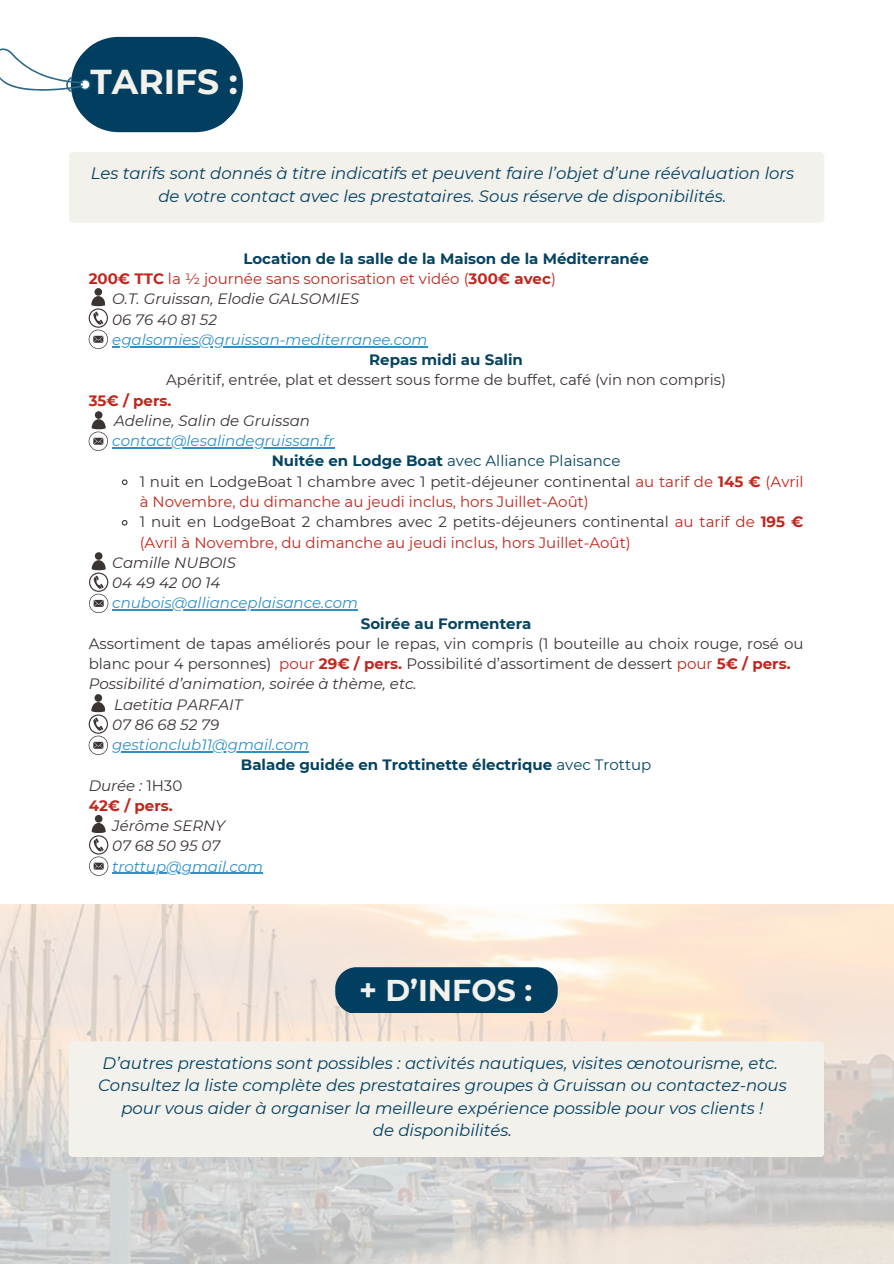
<style>
.page{position:relative;width:894px;height:1264px;background:#fff}
.page>*{position:absolute;margin:0;border:0;box-sizing:border-box;transform-origin:0 0}
.t1{font:700 34.5px "Montserrat";color:#f2f1eb}
.t2{font:700 30px "Montserrat";color:#f2f1eb}
.t3{font:italic 16.5px/22.5px "Montserrat";color:#023e60;text-align:center}
.t4{font:15px/20.2px "Montserrat";color:#3c3333;text-align:center}
.t5{font:15px/20.2px "Montserrat";color:#c1261c}
.t6{font:italic 15px/20.2px "Montserrat";color:#3090c6}
.t7{font:italic 15px "Montserrat";color:#3c3333}
.t8{font:700 15px/20.2px "Montserrat";color:#054360}
.t9{font:700 15px "Montserrat";color:#c1261c}
.s1{font-weight:700}
.s2{font-weight:700;font-style:normal;color:#054360}
.s3{font-style:normal;color:#054360}
.s4{color:#c1261c}
.s5{font-weight:700;color:#c1261c}
.s6{color:#3c3333}
.s7{font-weight:700;color:#054360}
.s8{font-style:italic}
.s9{font-weight:400;font-style:italic;color:#3090c6}
.s10{font-weight:400}
.s11{font-style:normal}
</style>
<div class="page">
<img style="left:0;top:904px;width:893px;height:359px">
<div style="left:335px;top:967px;width:222px;height:45px;background:#023e60"></div>
<div style="left:69px;top:152px;width:755px;height:71px;background:#f2f1eb;border-radius:4px"></div>
<div style="left:69px;top:1041px;width:755px;height:116px;background:#f2f1eb;border-radius:4px"></div>
<hr style="left:112px;top:346px;width:315px;height:1px;background:#3090c6">
<hr style="left:112px;top:447px;width:222px;height:1px;background:#3090c6">
<svg style="left:121px;top:479px;width:7px;height:6px"></svg>
<svg style="left:121px;top:520px;width:7px;height:6px"></svg>
<hr style="left:112px;top:609px;width:246px;height:1px;background:#3090c6">
<hr style="left:112px;top:751px;width:197px;height:1px;background:#3090c6">
<hr style="left:112px;top:872px;width:151px;height:2px;background:#3090c6">
<svg style="left:89px;top:815px;width:19px;height:60px"></svg>
<svg style="left:89px;top:694px;width:19px;height:60px"></svg>
<svg style="left:89px;top:552px;width:19px;height:61px"></svg>
<svg style="left:89px;top:411px;width:19px;height:39px"></svg>
<svg style="left:89px;top:288px;width:19px;height:61px"></svg>
<svg style="left:0;top:36px;width:243px;height:97px"></svg>
<p class="t1" style="left:91px;top:61px;width:149px">TARIFS :</p>
<h1 class="t3" style="left:91px;top:162px;width:704px">Les tarifs sont donnés à titre indicatifs et peuvent faire l’objet d’une réévaluation lors de votre contact avec les prestataires. Sous réserve de disponibilités.</h1>
<p class="t8" style="left:243px;top:248px;width:407px">Location de la salle de la Maison de la Méditerranée</p>
<p class="t5" style="left:89px;top:269px;width:468px"><span class="s1">200€ TTC</span> la ½ journée sans sonorisation et vidéo (<span class="s1">300€ avec</span>)</p>
<p class="t7" style="left:112px;top:290px;width:249px">O.T. Gruissan, Elodie GALSOMIES</p>
<p class="t7" style="left:112px;top:310px;width:106px">06 76 40 81 52</p>
<p class="t6" style="left:369px;top:329px;width:155px;text-indent:-257px">egalsomies@gruissan-mediterranee.com<br><span class="s2">Repas midi au Salin</span></p>
<p class="t4" style="left:166px;top:370px;width:561px">Apéritif, entrée, plat et dessert sous forme de buffet, café (vin non compris)</p>
<p class="t9" style="left:89px;top:391px;width:84px">35€ / pers.</p>
<p class="t7" style="left:114px;top:411px;width:197px">Adeline, Salin de Gruissan</p>
<p class="t6" style="left:272px;top:431px;width:350px;text-indent:-159px">contact@lesalindegruissan.fr<br><span class="s2">Nuitée en Lodge Boat</span> <span class="s3">avec Alliance Plaisance</span></p>
<p class="t4" style="left:140px;top:471px;width:665px">1 nuit en LodgeBoat 1 chambre avec 1 petit-déjeuner continental <span class="s4">au tarif de</span> <span class="s5">145 €</span> <span class="s4">(Avril</span></p>
<p class="t5" style="left:140px;top:491px;width:665px">à Novembre, du dimanche au jeudi inclus, hors Juillet-Août)<br><span class="s6">1 nuit en LodgeBoat 2 chambres avec 2 petits-déjeuners continental</span> au tarif de <span class="s1">195 €</span></p>
<p class="t5" style="left:140px;top:532px;width:492px">(Avril à Novembre, du dimanche au jeudi inclus, hors Juillet-Août)</p>
<p class="t7" style="left:112px;top:553px;width:125px">Camille NUBOIS</p>
<p class="t7" style="left:112px;top:573px;width:110px">04 49 42 00 14</p>
<p class="t6" style="left:112px;top:593px;width:247px">cnubois@allianceplaisance.com</p>
<p class="t4" style="left:89px;top:613px;width:716px"><span class="s7">Soirée au Formentera<br></span>Assortiment de tapas améliorés pour le repas, vin compris (1 bouteille au choix rouge, rosé ou</p>
<p class="t4" style="left:89px;top:653px;width:703px;text-align:left">blanc pour 4 personnes) <span class="s4">pour</span> <span class="s5">29€ / pers.</span> Possibilité d’assortiment de dessert <span class="s4">pour</span> <span class="s5">5€ / pers.<br></span><span class="s8">Possibilité d’animation, soirée à thème, etc.</span></p>
<p class="t7" style="left:114px;top:695px;width:130px">Laetitia PARFAIT</p>
<p class="t7" style="left:112px;top:715px;width:108px">07 86 68 52 79</p>
<p class="t8" style="left:241px;top:734px;width:412px;text-indent:-128px"><span class="s9">gestionclub11@gmail.com<br></span>Balade guidée en Trottinette électrique <span class="s10">avec Trottup</span></p>
<p class="t7" style="left:89px;top:776px;width:95px">Durée : <span class="s11">1H30</span></p>
<p class="t9" style="left:89px;top:796px;width:85px">42€ / pers.</p>
<p class="t7" style="left:112px;top:816px;width:114px">Jérôme SERNY</p>
<p class="t7" style="left:112px;top:836px;width:109px">07 68 50 95 07</p>
<p class="t6" style="left:112px;top:856px;width:152px">trottup@gmail.com</p>
<p class="t2" style="left:359px;top:971px;width:175px">+ D’INFOS :</p>
<p class="t3" style="left:103px;top:1051px;width:676px">D’autres prestations sont possibles : activités nautiques, visites œnotourisme, etc.</p>
<p class="t3" style="left:98px;top:1073px;width:690px">Consultez la liste complète des prestataires groupes à Gruissan ou contactez-nous pour vous aider à organiser la meilleure expérience possible pour vos clients !</p>
<p class="t3" style="left:373px;top:1118px;width:140px">de disponibilités.</p>
</div>
